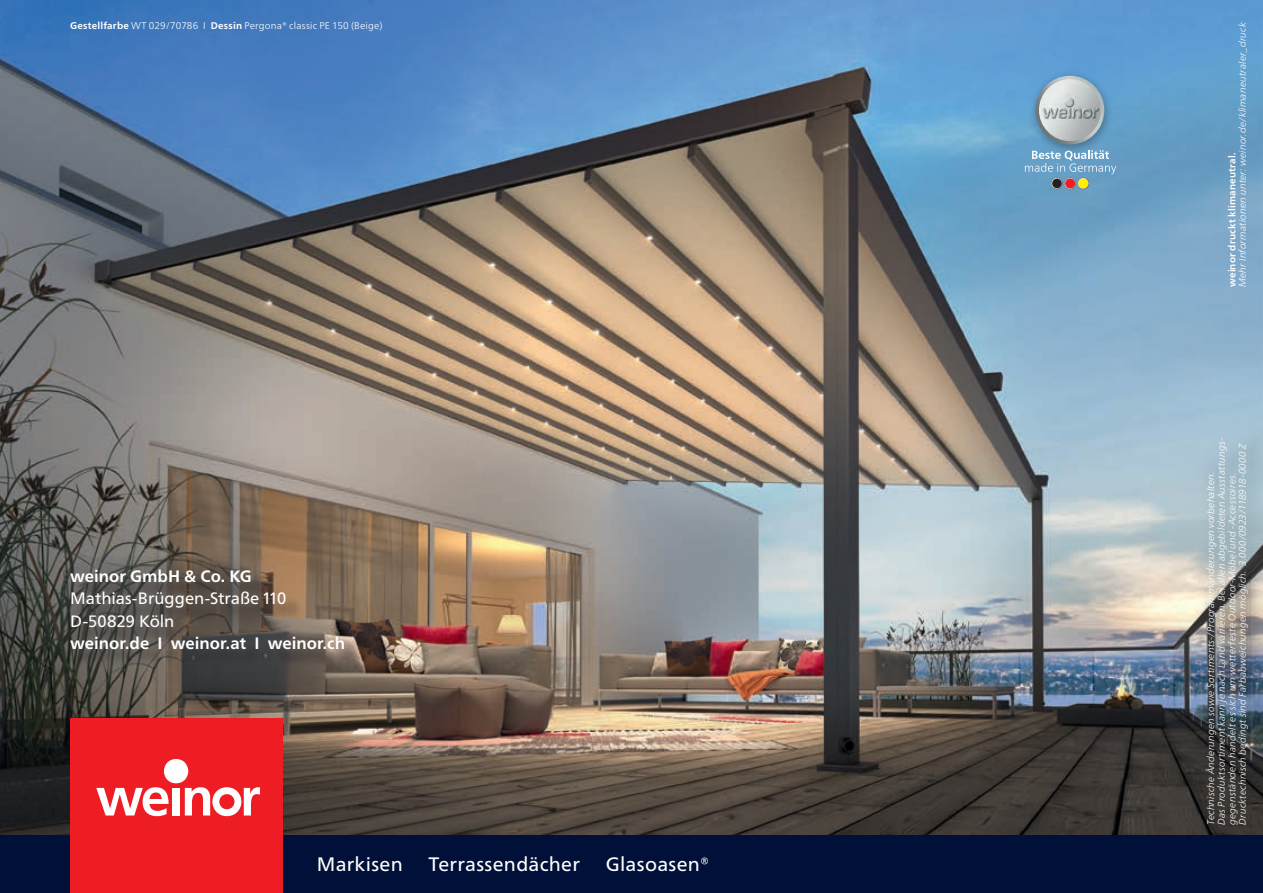
<style>
.page{position:relative;width:1263px;height:893px;background:#fff}
.page>*{position:absolute;margin:0;border:0;box-sizing:border-box;transform-origin:0 0}
.t1{font:19.5px "Frutiger Neue LTW1 G";letter-spacing:.015em;color:#fff}
.t2{font:700 16.5px "Frutiger Neue LTW1 G";color:#fff}
.t3{font:16.5px/22.5px "Frutiger Neue LTW1 G";color:#fff}
.t4{font:italic 300 9.75px/10.6px "Frutiger Neue LTW1 G";letter-spacing:.02em;color:#fff}
.t5{font:300 9.75px "Frutiger Neue LTW1 G";letter-spacing:.02em;color:#fff}
.t6{font:700 9.75px "Frutiger Neue LTW1 G";letter-spacing:.02em;color:#fff}
.s1{font-weight:700}
</style>
<div class="page">
<img style="left:0;top:0;width:1263px;height:836px">
<svg style="left:1194px;top:412px;width:69px;height:303px;background:#8f9ea6"></svg>
<div style="left:12px;top:510px;width:384px;height:200px;background:#fff;opacity:.75"></div>
<svg style="left:1025px;top:159px;width:91px;height:30px;background:#769fb8"></svg>
<img style="left:1006px;top:65px;width:126px;height:94px">
<img style="left:1035px;top:76px;width:69px;height:69px;border-radius:34px">
<img style="left:1039px;top:79px;width:62px;height:62px;border-radius:31px">
<div style="left:0;top:836px;width:1263px;height:57px;background:#001039"></div>
<div style="left:70px;top:719px;width:213px;height:174px;background:#ee1d23"></div>
<svg style="left:96px;top:787px;width:73px;height:29px"></svg>
<div style="left:172px;top:788px;width:8px;height:27px;background:#fff"></div>
<div style="left:164px;top:759px;width:24px;height:24px;background:#fff;border-radius:50%"></div>
<svg style="left:185px;top:787px;width:75px;height:29px"></svg>
<p class="t5" style="left:70px;top:19px;width:314px"><span class="s1">Gestellfarbe</span> WT 029/70786 I <span class="s1">Dessin</span> Pergona® classic PE 150 (Beige)</p>
<h2 class="t2" style="left:70px;top:566px;width:183px">weinor GmbH &amp; Co. KG</h2>
<h2 class="t3" style="left:70px;top:587px;width:218px">Mathias-Brüggen-Straße 110<br>D-50829 Köln</h2>
<h2 class="t2" style="left:70px;top:633px;width:276px">weinor.de I weinor.at I weinor.ch</h2>
<h1 class="t1" style="left:317px;top:852px;width:88px">Markisen</h1>
<h1 class="t1" style="left:429px;top:852px;width:153px">Terrassendächer</h1>
<h1 class="t1" style="left:606px;top:852px;width:105px">Glasoasen®</h1>
<p class="t4" style="left:1237px;top:287px;width:266px;rotate:-90deg">Mehr Informationen unter: weinor.de/klimaneutraler_druck</p>
<p class="t6" style="left:1226px;top:287px;width:136px;rotate:-90deg">weinor druckt klimaneutral.</p>
<p class="t4" style="left:1205px;top:825px;width:389px;rotate:-90deg">Technische Änderungen sowie Sortiments-/Programmänderungen vorbehalten.<br>Das Produktsortiment kann je nach Land variieren. Bei allen abgebildeten Ausstattungs&shy;gegenständen handelt es sich um wetterfeste Outdoor-Möbel und -Accessoires.<br>Drucktechnisch bedingt sind Farbabweichungen möglich. 3.000/0923/118918-0000 Z</p>
</div>
